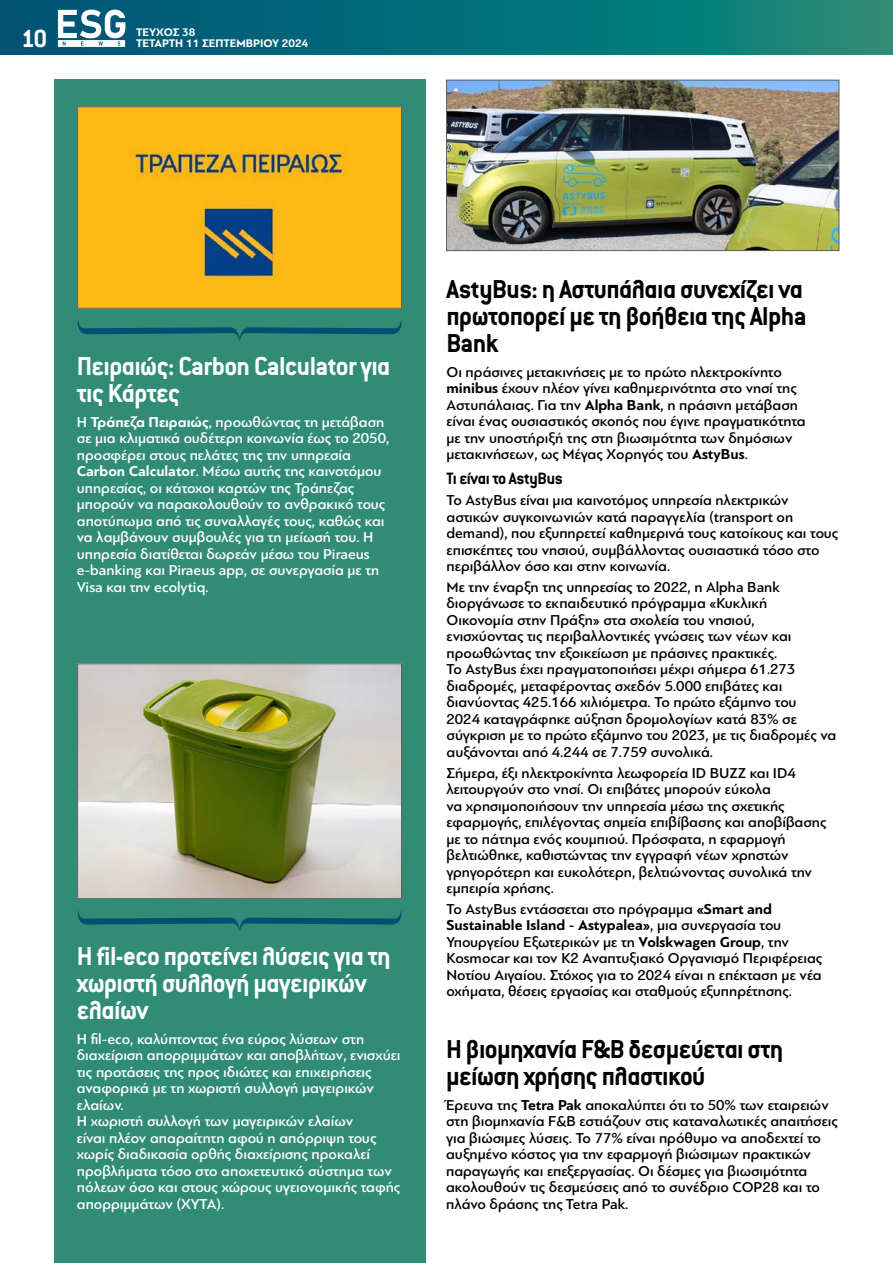
<style>
.page{position:relative;width:893px;height:1263px;background:#fff}
.page>*{position:absolute;margin:0;border:0;box-sizing:border-box;transform-origin:0 0}
.t1{font:700 28.5px/27px "Conduit ITC Hel";letter-spacing:-.02em;color:#000}
.t2{font:700 28.5px/27px "Conduit ITC Hel";letter-spacing:-.02em;color:#fff}
.t3{font:700 27.3px "Conduit ITC Hel";color:#fff}
.t4{font:700 18px "Conduit ITC Hel";letter-spacing:-.02em;color:#000}
.t5{font:500 15px/16.5px "PF Bague Sans Pro";color:#000}
.t6{font:500 15px/16.5px "PF Bague Sans Pro";color:#fff}
.t7{font:700 11.55px/10.5px "PF Bague Sans Pro";color:#fff}
.s1{font-weight:700}
</style>
<div class="page">
<svg style="left:0;top:0;width:893px;height:54px;background:#066f79"></svg>
<svg style="left:58px;top:10px;width:67px;height:37px"></svg>
<img style="left:448px;top:82px;width:389px;height:167px">
<div style="left:446px;top:80px;width:393px;height:171px;border:1px solid #616060"></div>
<div style="left:54px;top:80px;width:371px;height:1183px;background:#318c76"></div>
<img style="left:79px;top:108px;width:321px;height:199px">
<div style="left:77px;top:106px;width:325px;height:203px;border:1px solid #616060"></div>
<img style="left:79px;top:665px;width:321px;height:232px">
<div style="left:77px;top:663px;width:325px;height:236px;border:1px solid #616060"></div>
<svg style="left:78px;top:321px;width:323px;height:19px"></svg>
<svg style="left:78px;top:911px;width:323px;height:20px"></svg>
<h2 class="t3" style="left:21px;top:25px;width:28px">10</h2>
<p class="t7" style="left:136px;top:27px;width:174px">ΤΕΥΧΟΣ 38<br>TΕΤΑΡΤΗ 11 ΣΕΠΤΕΜΒΡΙΟΥ 2024</p>
<h1 class="t1" style="left:446px;top:276px;width:362px">AstyBus: η Αστυπάλαια συνεχίζει να πρωτοπορεί με τη βοήθεια της Alpha<br>Bank</h1>
<p class="t5" style="left:446px;top:364px;width:361px">Οι πράσινες μετακινήσεις με το πρώτο ηλεκτροκίνητο <span class="s1">minibus</span> έχουν πλέον γίνει καθημερινότητα στο νησί της Αστυπάλαιας. Για την <span class="s1">Alpha Bank</span>, η πράσινη μετάβαση είναι ένας ουσιαστικός σκοπός που έγινε πραγματικότητα με την υποστήριξή της στη βιωσιμότητα των δημόσιων μετακινήσεων, ως Μέγας Χορηγός του <span class="s1">AstyBus</span>.</p>
<p class="t4" style="left:446px;top:470px;width:118px">Τι είναι το AstyBus</p>
<p class="t5" style="left:446px;top:492px;width:393px">Το AstyBus είναι μια καινοτόμος υπηρεσία ηλεκτρικών αστικών συγκοινωνιών κατά παραγγελία (transport on demand), που εξυπηρετεί καθημερινά τους κατοίκους και τους επισκέπτες του νησιού, συμβάλλοντας ουσιαστικά τόσο στο περιβάλλον όσο και στην κοινωνία.</p>
<p class="t5" style="left:446px;top:579px;width:391px">Με την έναρξη της υπηρεσίας το 2022, η Alpha Bank διοργάνωσε το εκπαιδευτικό πρόγραμμα «Κυκλική Οικονομία στην Πράξη» στα σχολεία του νησιού,<br>ενισχύοντας τις περιβαλλοντικές γνώσεις των νέων και προωθώντας την εξοικείωση με πράσινες πρακτικές.<br>Το AstyBus έχει πραγματοποιήσει μέχρι σήμερα 61.273 διαδρομές, μεταφέροντας σχεδόν 5.000 επιβάτες και διανύοντας 425.166 χιλιόμετρα. Το πρώτο εξάμηνο του<br>2024 καταγράφηκε αύξηση δρομολογίων κατά 83% σε σύγκριση με το πρώτο εξάμηνο του 2023, με τις διαδρομές να αυξάνονται από 4.244 σε 7.759 συνολικά.</p>
<p class="t5" style="left:446px;top:765px;width:382px">Σήμερα, έξι ηλεκτροκίνητα λεωφορεία ID BUZZ και ID4 λειτουργούν στο νησί. Οι επιβάτες μπορούν εύκολα<br>να χρησιμοποιήσουν την υπηρεσία μέσω της σχετικής εφαρμογής, επιλέγοντας σημεία επιβίβασης και αποβίβασης με το πάτημα ενός κουμπιού. Πρόσφατα, η εφαρμογή βελτιώθηκε, καθιστώντας την εγγραφή νέων χρηστών γρηγορότερη και ευκολότερη, βελτιώνοντας συνολικά την εμπειρία χρήσης.</p>
<p class="t5" style="left:446px;top:901px;width:377px">Το AstyBus εντάσσεται στο πρόγραμμα <span class="s1">«Smart and Sustainable Island - Astypalea»</span>, μια συνεργασία του Υπουργείου Εξωτερικών με τη <span class="s1">Volskwagen Group</span>, την Kosmocar και τον Κ2 Αναπτυξιακό Οργανισμό Περιφέρειας Νοτίου Αιγαίου. Στόχος για το 2024 είναι η επέκταση με νέα οχήματα, θέσεις εργασίας και σταθμούς εξυπηρέτησης.</p>
<h1 class="t2" style="left:77px;top:353px;width:315px">Πειραιώς: Carbon Calculator για τις Κάρτες</h1>
<p class="t6" style="left:77px;top:414px;width:314px">Η <span class="s1">Τράπεζα Πειραιώς</span>, προωθώντας τη μετάβαση σε μια κλιματικά ουδέτερη κοινωνία έως το 2050, προσφέρει στους πελάτες της την υπηρεσία <span class="s1">Carbon Calculator</span>. Μέσω αυτής της καινοτόμου υπηρεσίας, οι κάτοχοι καρτών της Τράπεζας μπορούν να παρακολουθούν το ανθρακικό τους αποτύπωμα από τις συναλλαγές τους, καθώς και να λαμβάνουν συμβουλές για τη μείωσή του. Η υπηρεσία διατίθεται δωρεάν μέσω του Piraeus e-banking και Piraeus app, σε συνεργασία με τη Visa και την ecolytiq.</p>
<h1 class="t2" style="left:77px;top:943px;width:315px">Η fil-eco προτείνει λύσεις για τη χωριστή συλλογή μαγειρικών ελαίων</h1>
<p class="t6" style="left:77px;top:1031px;width:325px">Η fil-eco, καλύπτοντας ένα εύρος λύσεων στη διαχείριση απορριμμάτων και αποβλήτων, ενισχύει τις προτάσεις της προς ιδιώτες και επιχειρήσεις αναφορικά με τη χωριστή συλλογή μαγειρικών ελαίων.<br>Η χωριστή συλλογή των μαγειρικών ελαίων<br>είναι πλέον απαραίτητη αφού η απόρριψη τους χωρίς διαδικασία ορθής διαχείρισης προκαλεί προβλήματα τόσο στο αποχετευτικό σύστημα των πόλεων όσο και στους χώρους υγειονομικής ταφής απορριμμάτων (ΧΥΤΑ).</p>
<h1 class="t1" style="left:446px;top:1036px;width:339px">Η βιομηχανία F&amp;B δεσμεύεται στη μείωση χρήσης πλαστικού</h1>
<p class="t5" style="left:446px;top:1097px;width:393px">Έρευνα της <span class="s1">Tetra Pak</span> αποκαλύπτει ότι το 50% των εταιρειών στη βιομηχανία F&amp;B εστιάζουν στις καταναλωτικές απαιτήσεις για βιώσιμες λύσεις. Το 77% είναι πρόθυμο να αποδεχτεί το αυξημένο κόστος για την εφαρμογή βιώσιμων πρακτικών παραγωγής και επεξεργασίας. Οι δέσμες για βιωσιμότητα ακολουθούν τις δεσμεύσεις από το συνέδριο COP28 και το πλάνο δράσης της Tetra Pak.</p>
</div>
